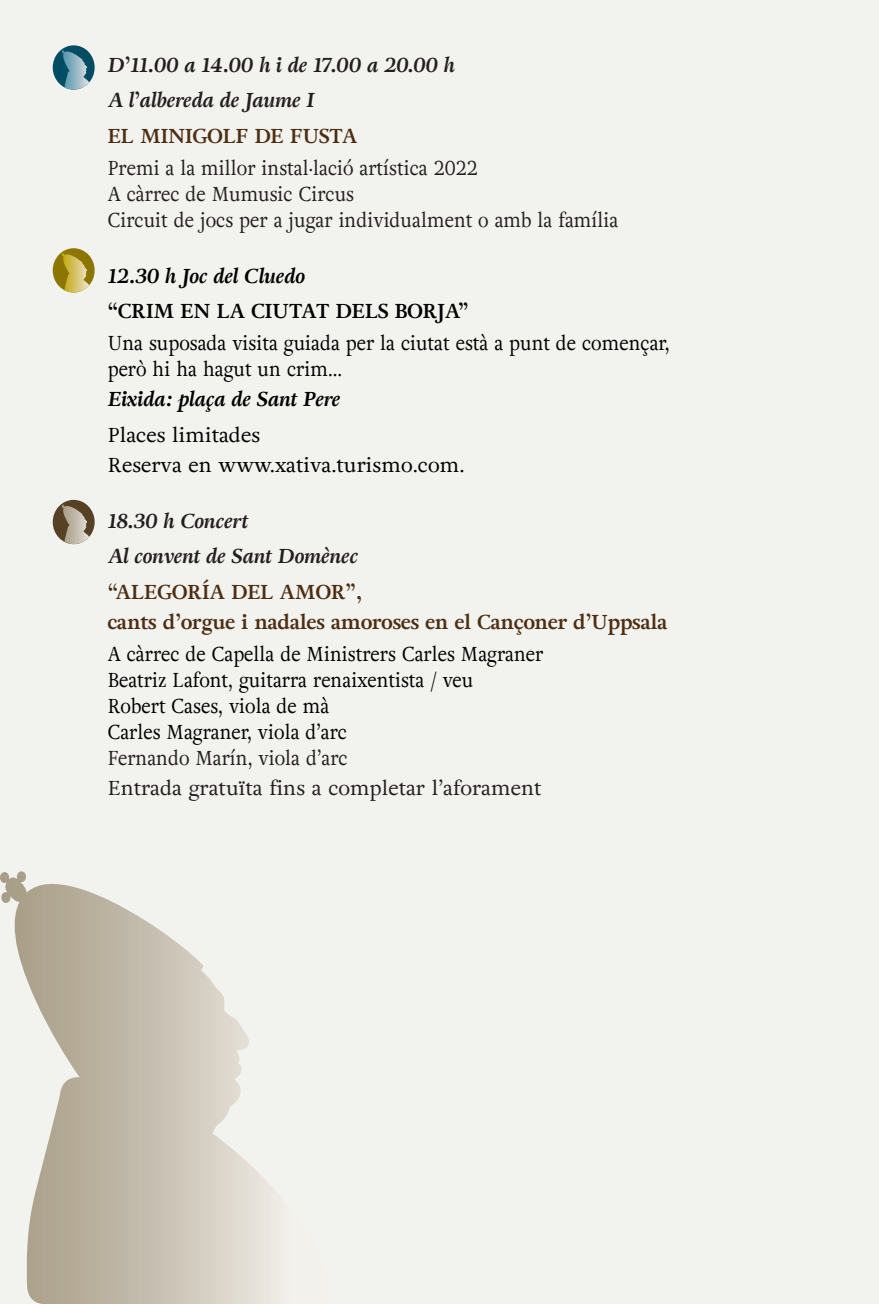
<style>
.page{position:relative;width:879px;height:1304px;background:#f2f2ef}
.page>*{position:absolute;margin:0;border:0;box-sizing:border-box;transform-origin:0 0}
.aa-text-sub{font:20px "Adriane Text W01";color:#000;scale:.9 1}
.aa-text-sub-2{font:20px "Adriane Text W01";color:#231f20;scale:.9 1}
.aa-titol_activitat{font:700 20px "Adriane Text W01";color:#4e2e11}
.AA-lloc_i_HORA{font:italic 700 20px "Adriane Text W01";color:#231f20}
.AA-TEXT{font:20px "Adriane Text W01";color:#000}
.AA-lloc_i_HORA-2{font:italic 700 20px "Adriane Text W01";color:#000}
.AA-TEXT-2{font:20px "Adriane Text W01";color:#231f20}
.aa-titol_activitat-2{font:700 20px "Adriane Text W01";color:#000}
</style>
<div class="page">
<div style="left:53px;top:248px;width:42px;height:45px;background:#8c7500;border-radius:50%"></div>
<svg style="left:62px;top:253px;width:27px;height:40px"></svg>
<div style="left:53px;top:45px;width:42px;height:45px;background:#014e64;border-radius:50%"></div>
<svg style="left:62px;top:50px;width:27px;height:40px"></svg>
<div style="left:53px;top:500px;width:42px;height:44px;background:#564127;border-radius:50%"></div>
<svg style="left:62px;top:505px;width:27px;height:39px"></svg>
<svg style="left:0;top:871px;width:276px;height:433px"></svg>
<p class="AA-lloc_i_HORA" style="left:108px;top:52px;width:349px">D’11.00 a 14.00 h i de 17.00 a 20.00 h</p>
<p class="AA-lloc_i_HORA" style="left:108px;top:88px;width:209px">A l’albereda de Jaume I</p>
<p class="aa-titol_activitat" style="left:108px;top:124px;width:251px">EL MINIGOLF DE FUSTA</p>
<p class="aa-text-sub-2" style="left:108px;top:155px;width:413px">Premi a la millor instal·lació artística 2022</p>
<p class="aa-text-sub-2" style="left:108px;top:181px;width:275px">A càrrec de Mumusic Circus</p>
<p class="aa-text-sub-2" style="left:108px;top:207px;width:569px">Circuit de jocs per a jugar individualment o amb la família</p>
<p class="AA-lloc_i_HORA-2" style="left:108px;top:263px;width:199px">12.30 h Joc del Cluedo</p>
<p class="aa-titol_activitat-2" style="left:108px;top:299px;width:362px">“CRIM EN LA CIUTAT DELS BORJA”</p>
<p class="aa-text-sub" style="left:108px;top:331px;width:626px">Una suposada visita guiada per la ciutat està a punt de començar,</p>
<p class="aa-text-sub" style="left:108px;top:357px;width:262px">però hi ha hagut un crim...</p>
<p class="AA-lloc_i_HORA-2" style="left:108px;top:387px;width:234px">Eixida: plaça de Sant Pere</p>
<p class="AA-TEXT" style="left:108px;top:422px;width:154px">Places limitades</p>
<p class="AA-TEXT" style="left:108px;top:452px;width:358px">Reserva en www.xativa.turismo.com.</p>
<p class="AA-lloc_i_HORA" style="left:108px;top:508px;width:142px">18.30 h Concert</p>
<p class="AA-lloc_i_HORA" style="left:108px;top:544px;width:252px">Al convent de Sant Domènec</p>
<p class="aa-titol_activitat" style="left:108px;top:580px;width:256px">“ALEGORÍA DEL AMOR”,</p>
<p class="aa-titol_activitat" style="left:108px;top:610px;width:561px">cants d’orgue i nadales amoroses en el Cançoner d’Uppsala</p>
<p class="aa-text-sub" style="left:108px;top:641px;width:485px">A càrrec de Capella de Ministrers Carles Magraner</p>
<p class="aa-text-sub" style="left:108px;top:667px;width:408px">Beatriz Lafont, guitarra renaixentista / veu</p>
<p class="aa-text-sub" style="left:108px;top:693px;width:248px">Robert Cases, viola de mà</p>
<p class="aa-text-sub" style="left:108px;top:719px;width:267px">Carles Magraner, viola d’arc</p>
<p class="aa-text-sub-2" style="left:108px;top:745px;width:268px">Fernando Marín, viola d’arc</p>
<p class="AA-TEXT-2" style="left:108px;top:775px;width:435px">Entrada gratuïta fins a completar l’aforament</p>
</div>
